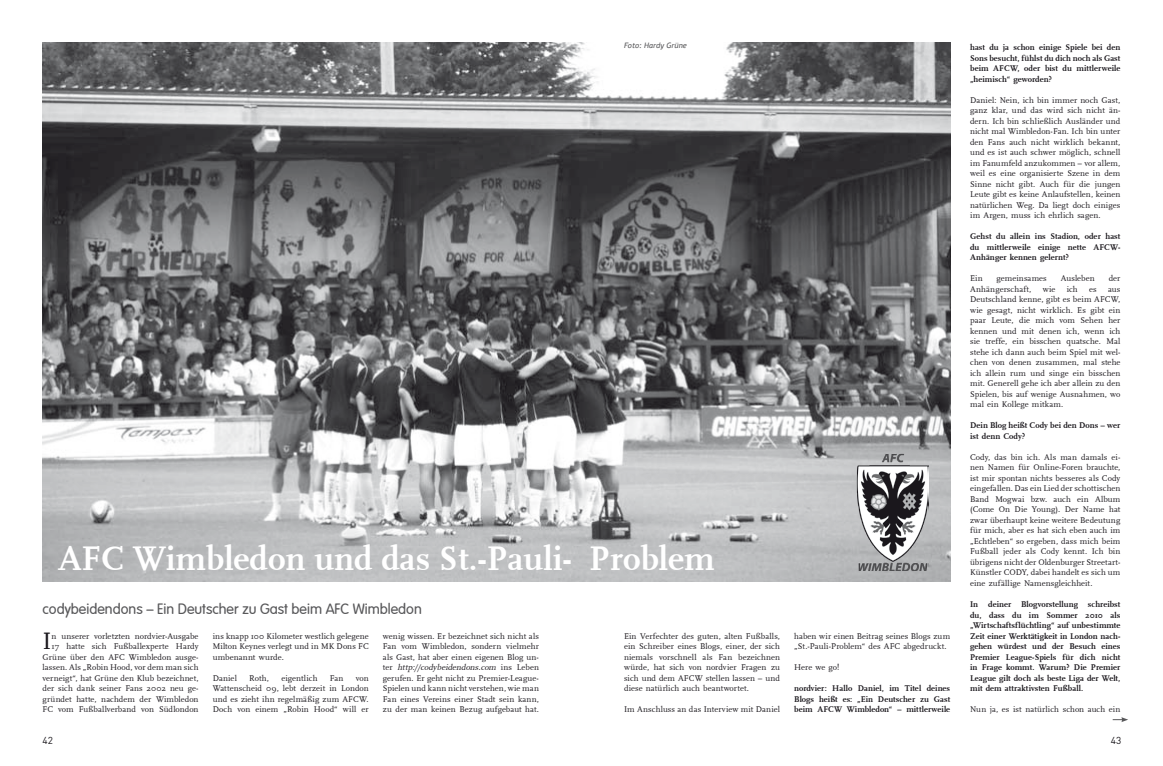
<style>
.page{position:relative;width:1163px;height:766px;background:#fff}
.page>*{position:absolute;margin:0;border:0;box-sizing:border-box;transform-origin:0 0}
.t1{font:700 35px "FF Scala";color:#fff}
.t2{font:24.4px "FF Scala";color:#1a171c}
.t3{font:15px "Verona Normal";color:#58585a}
.t4{font:10px "DIN";color:#1a171c}
.t5{font:8.5px/10.5px "FF Scala";letter-spacing:.01em;color:#1a171c;text-align:justify}
.t6{font:700 8.5px/10.5px "FF Scala";letter-spacing:.01em;color:#1a171c;text-align:justify}
.t7{font:italic 7.5px "Trebuchet MS";color:#58585a}
.s1{font-style:italic}
</style>
<div class="page">
<img style="left:43px;top:43px;width:907px;height:538px">
<img style="left:856px;top:453px;width:72px;height:117px">
<svg style="left:1112px;top:717px;width:15px;height:5px"></svg>
<p class="t7" style="left:624px;top:41px;width:64px">Foto: Hardy Grüne</p>
<h1 class="t1" style="left:58px;top:539px;width:658px">AFC Wimbledon und das St.-Pauli- Problem</h1>
<h3 class="t3" style="left:43px;top:600px;width:381px">codybeidendons – Ein Deutscher zu Gast beim AFC Wimbledon</h3>
<p class="t5" style="left:43px;top:630px;width:157px;text-align:right">n unserer vorletzten nordvier-Ausgabe 17 hatte sich Fußballexperte Hardy Grüne über den AFC Wimbledon ausge&shy;lassen. Als „Robin Hood, vor dem man sich verneigt“, hat Grüne den Klub bezeichnet, der sich dank seiner Fans 2002 neu ge&shy;gründet hatte, nachdem der Wimbledon FC vom Fußballverband von Südlondon</p>
<p class="t5" style="left:213px;top:630px;width:157px">ins knapp 100 Kilometer westlich gelegene Milton Keynes verlegt und in MK Dons FC umbenannt wurde.</p>
<h2 class="t2" style="left:43px;top:627px;width:11px">I</h2>
<p class="t5" style="left:213px;top:672px;width:26px">Daniel</p>
<p class="t5" style="left:249px;top:672px;width:21px">Roth,</p>
<p class="t5" style="left:281px;top:672px;width:38px">eigentlich</p>
<p class="t5" style="left:330px;top:672px;width:15px">Fan</p>
<p class="t5" style="left:213px;top:672px;width:157px;text-indent:143px">von Wattenscheid 09, lebt derzeit in London und es zieht ihn regelmäßig zum AFCW.<br>Doch von einem „Robin Hood“ will er</p>
<p class="t5" style="left:383px;top:630px;width:157px">wenig wissen. Er bezeichnet sich nicht als Fan vom Wimbledon, sondern vielmehr als Gast, hat aber einen eigenen Blog un&shy;t e r <span class="s1">http://codybeidendons.com</span> i n s L e b e n gerufen. Er geht nicht zu Premier-League-Spielen und kann nicht verstehen, wie man Fan eines Vereins einer Stadt sein kann, zu der man keinen Bezug aufgebaut hat.</p>
<p class="t5" style="left:624px;top:630px;width:157px">Ein Verfechter des guten, alten Fußballs, ein Schreiber eines Blogs, einer, der sich niemals vorschnell als Fan bezeichnen würde, hat sich von nordvier Fragen zu sich und dem AFCW stellen lassen – und diese natürlich auch beantwortet.</p>
<p class="t5" style="left:624px;top:704px;width:157px">Im Anschluss an das Interview mit Daniel</p>
<p class="t5" style="left:794px;top:630px;width:157px">haben wir einen Beitrag seines Blogs zum „St.-Pauli-Problem“ des AFC abgedruckt.</p>
<p class="t5" style="left:794px;top:662px;width:47px">Here we go!</p>
<p class="t6" style="left:794px;top:683px;width:157px">nordvier: Hallo Daniel, im Titel deines Blogs heißt es: „Ein Deutscher zu Gast beim AFCW Wimbledon“ – mittlerweile</p>
<p class="t6" style="left:969px;top:42px;width:152px">hast du ja schon einige Spiele bei den Sons besucht, fühlst du dich noch als Gast beim AFCW, oder bist du mittlerweile „heimisch“ geworden?</p>
<p class="t5" style="left:969px;top:95px;width:152px">Daniel: Nein, ich bin immer noch Gast, ganz klar, und das wird sich nicht än&shy;dern. Ich bin schließlich Ausländer und nicht mal Wimbledon-Fan. Ich bin unter den Fans auch nicht wirklich bekannt, und es ist auch schwer möglich, schnell im Fanumfeld anzukommen – vor allem, weil es eine organisierte Szene in dem Sinne nicht gibt. Auch für die jungen Leute gibt es keine Anlaufstellen, keinen natürlichen Weg. Da liegt doch einiges im Argen, muss ich ehrlich sagen.</p>
<p class="t6" style="left:969px;top:231px;width:152px">Gehst du allein ins Stadion, oder hast du mittlerweile einige nette AFCW-Anhänger kennen gelernt?</p>
<p class="t5" style="left:969px;top:273px;width:14px">Ein</p>
<p class="t5" style="left:996px;top:273px;width:52px">gemeinsames</p>
<p class="t5" style="left:1060px;top:273px;width:35px">Ausleben</p>
<p class="t5" style="left:1108px;top:273px;width:13px">der</p>
<p class="t5" style="left:969px;top:284px;width:63px">Anhängerschaft,</p>
<p class="t5" style="left:1042px;top:284px;width:14px">wie</p>
<p class="t5" style="left:1066px;top:284px;width:13px">ich</p>
<p class="t5" style="left:1088px;top:284px;width:9px">es</p>
<p class="t5" style="left:969px;top:284px;width:152px;text-indent:138px">aus Deutschland kenne, gibt es beim AFCW, wie gesagt, nicht wirklich. Es gibt ein paar Leute, die mich vom Sehen her kennen und mit denen ich, wenn ich sie treffe, ein bisschen quatsche. Mal stehe ich dann auch beim Spiel mit wel&shy;chen von denen zusammen, mal stehe ich allein rum und singe ein bisschen mit. Generell gehe ich aber allein zu den Spielen, bis auf wenige Ausnahmen, wo mal ein Kollege mitkam.</p>
<p class="t6" style="left:969px;top:420px;width:152px">Dein Blog heißt Cody bei den Dons – wer ist denn Cody?</p>
<p class="t5" style="left:969px;top:452px;width:152px">Cody, das bin ich. Als man damals ei&shy;nen Namen für Online-Foren brauchte, ist mir spontan nichts besseres als Cody eingefallen. Das ein Lied der schottischen Band Mogwai bzw. auch ein Album (Come On Die Young). Der Name hat zwar überhaupt keine weitere Bedeutung für mich, aber es hat sich eben auch im „Echtleben“ so ergeben, dass mich beim Fußball jeder als Cody kennt. Ich bin übrigens nicht der Oldenburger Streetart-Künstler CODY, dabei handelt es sich um eine zufällige Namensgleichheit.</p>
<p class="t6" style="left:969px;top:599px;width:152px">In deiner Blogvorstellung schreibst du, dass du im Sommer 2010 als „Wirtschaftsflüchtling“ auf unbestimmte Zeit einer Werktätigkeit in London nach&shy;gehen würdest und der Besuch eines Premier League-Spiels für dich nicht in Frage kommt. Warum? Die Premier League gilt doch als beste Liga der Welt, mit dem attraktivsten Fußball.</p>
<p class="t5" style="left:969px;top:704px;width:152px">Nun ja, es ist natürlich schon auch ein</p>
<p class="t4" style="left:43px;top:734px;width:12px">42</p>
<p class="t4" style="left:1110px;top:734px;width:12px">43</p>
</div>
